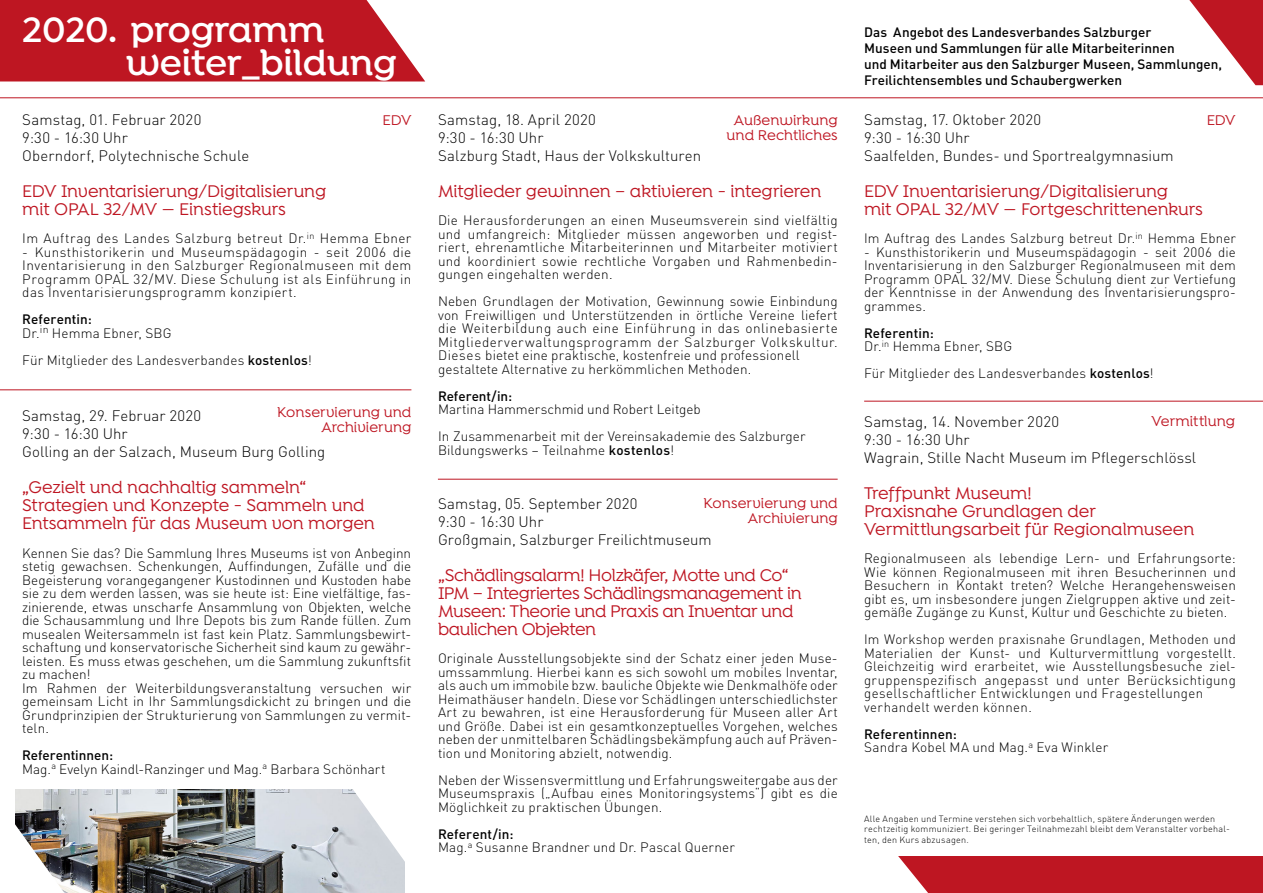
<style>
.page{position:relative;width:1263px;height:893px;background:#fff}
.page>*{position:absolute;margin:0;border:0;box-sizing:border-box;transform-origin:0 0}
.t1{font:600 37.5px "Isidora Alt";letter-spacing:-.005em;color:#fff}
.t2{font:500 18px "Isidora Alt";letter-spacing:-.01em;color:#be1622}
.t3{font:300 15px "DIN";letter-spacing:.005em;color:#000}
.t4{font:500 15px/15px "Isidora Alt";color:#be1622;text-align:right}
.t5{font:300 13.5px/13.5px "DIN";letter-spacing:.01em;color:#000;text-align:justify}
.t6{font:500 13.5px/16.2px "DIN";color:#000}
.t7{font:300 13.5px "DIN";letter-spacing:.03em;color:#000}
.t8{font:300 9px/10.8px "DIN";letter-spacing:.025em;color:#000}
.s1{font-weight:500}
</style>
<div class="page">
<img style="left:15px;top:789px;width:389px;height:104px">
<svg style="left:326px;top:789px;width:79px;height:94px;fill:#d2d7de"></svg>
<svg style="left:0;top:0;width:425px;height:81px;background:#c22631"></svg>
<hr style="left:0;top:389px;width:411px;height:1px;background:#be1622">
<img style="left:15px;top:806px;width:49px;height:87px">
<hr style="left:438px;top:479px;width:400px;height:1px;background:#be1622">
<hr style="left:864px;top:401px;width:399px;height:1px;background:#be1622">
<hr style="left:0;top:97px;width:1263px;height:1px;background:#be1622">
<div style="left:898px;top:856px;width:365px;height:37px;background:#be1622"></div>
<svg style="left:1189px;top:0;width:74px;height:85px"></svg>
<p class="t1" style="left:22px;top:7px;width:304px">2020. programm</p>
<p class="t1" style="left:126px;top:40px;width:273px">weiter_bildung</p>
<p class="t3" style="left:22px;top:110px;width:181px">Samstag, 01. Februar 2020</p>
<p class="t3" style="left:22px;top:128px;width:107px">9:30 - 16:30 Uhr</p>
<p class="t3" style="left:22px;top:146px;width:228px">Oberndorf, Polytechnische Schule</p>
<p class="t2" style="left:22px;top:181px;width:305px">EDV Inventarisierung/Digitalisierung</p>
<p class="t2" style="left:22px;top:199px;width:265px">mit OPAL 32/MV — Einstiegskurs</p>
<p class="t7" style="left:22px;top:230px;width:391px">Im Auftrag des Landes Salzburg betreut Dr.<sup>in</sup> Hemma Ebner</p>
<p class="t5" style="left:22px;top:245px;width:391px">- Kunsthistorikerin und Museumspädagogin - seit 2006 die Inventarisierung in den Salzburger Regionalmuseen mit dem Programm OPAL 32/MV. Diese Schulung ist als Einführung in das Inventarisierungsprogramm konzipiert.</p>
<p class="t6" style="left:22px;top:311px;width:71px">Referentin:</p>
<p class="t5" style="left:22px;top:326px;width:151px">Dr.<sup>in</sup> Hemma Ebner, SBG</p>
<p class="t5" style="left:22px;top:353px;width:291px">Für Mitglieder des Landesverbandes <span class="s1">kostenlos</span>!</p>
<p class="t4" style="left:383px;top:113px;width:30px">EDV</p>
<p class="t4" style="left:277px;top:405px;width:136px">Konservierung und<br>Archivierung</p>
<p class="t3" style="left:22px;top:407px;width:181px">Samstag, 29. Februar 2020</p>
<p class="t3" style="left:22px;top:425px;width:107px">9:30 - 16:30 Uhr</p>
<p class="t3" style="left:22px;top:443px;width:305px">Golling an der Salzach, Museum Burg Golling</p>
<p class="t2" style="left:22px;top:477px;width:286px">„Gezielt und nachhaltig sammeln“</p>
<p class="t2" style="left:22px;top:495px;width:344px">Strategien und Konzepte - Sammeln und</p>
<p class="t2" style="left:22px;top:513px;width:354px">Entsammeln für das Museum von morgen</p>
<p class="t5" style="left:22px;top:546px;width:391px">Kennen Sie das? Die Sammlung Ihres Museums ist von Anbeginn stetig gewachsen. Schenkungen, Auffindungen, Zufälle und die Begeisterung vorangegangener Kustodinnen und Kustoden habe sie zu dem werden lassen, was sie heute ist: Eine vielfältige, fas&shy;zinierende, etwas unscharfe Ansammlung von Objekten, welche die Schausammlung und Ihre Depots bis zum Rande füllen. Zum musealen Weitersammeln ist fast kein Platz. Sammlungsbewirt&shy;schaftung und konservatorische Sicherheit sind kaum zu gewähr&shy;leisten. Es muss etwas geschehen, um die Sammlung zukunftsfit zu machen!</p>
<p class="t5" style="left:22px;top:681px;width:391px">Im Rahmen der Weiterbildungsveranstaltung versuchen wir gemeinsam Licht in Ihr Sammlungsdickicht zu bringen und die Grundprinzipien der Strukturierung von Sammlungen zu vermit&shy;teln.</p>
<p class="t6" style="left:22px;top:747px;width:93px">Referentinnen:</p>
<p class="t5" style="left:22px;top:762px;width:365px">Mag.<sup>a</sup> Evelyn Kaindl-Ranzinger und Mag.<sup>a</sup> Barbara Schönhart</p>
<p class="t6" style="left:864px;top:23px;width:289px">Das Angebot des Landesverbandes Salzburger</p>
<p class="t6" style="left:864px;top:39px;width:312px">Museen und Sammlungen für alle Mitarbeiterinnen</p>
<p class="t6" style="left:864px;top:56px;width:360px">und Mitarbeiter aus den Salzburger Museen, Sammlungen,<br>Freilichtensembles und Schaubergwerken</p>
<p class="t3" style="left:864px;top:110px;width:179px">Samstag, 17. Oktober 2020</p>
<p class="t3" style="left:864px;top:128px;width:107px">9:30 - 16:30 Uhr</p>
<p class="t3" style="left:864px;top:146px;width:311px">Saalfelden, Bundes- und Sportrealgymnasium</p>
<p class="t2" style="left:864px;top:181px;width:305px">EDV Inventarisierung/Digitalisierung</p>
<p class="t2" style="left:864px;top:199px;width:340px">mit OPAL 32/MV — Fortgeschrittenenkurs</p>
<p class="t5" style="left:864px;top:232px;width:373px">Im Auftrag des Landes Salzburg betreut Dr.<sup>in</sup> Hemma Ebner</p>
<p class="t5" style="left:864px;top:245px;width:373px">- Kunsthistorikerin und Museumspädagogin - seit 2006 die Inventarisierung in den Salzburger Regionalmuseen mit dem Programm OPAL 32/MV. Diese Schulung dient zur Vertiefung der Kenntnisse in der Anwendung des Inventarisierungspro&shy;grammes.</p>
<p class="t6" style="left:864px;top:324px;width:71px">Referentin:</p>
<p class="t5" style="left:864px;top:340px;width:150px">Dr.<sup>in</sup> Hemma Ebner, SBG</p>
<p class="t5" style="left:864px;top:367px;width:291px">Für Mitglieder des Landesverbandes <span class="s1">kostenlos</span>!</p>
<p class="t3" style="left:438px;top:110px;width:159px">Samstag, 18. April 2020</p>
<p class="t3" style="left:438px;top:128px;width:107px">9:30 - 16:30 Uhr</p>
<p class="t3" style="left:438px;top:146px;width:265px">Salzburg Stadt, Haus der Volkskulturen</p>
<p class="t2" style="left:438px;top:181px;width:385px">Mitglieder gewinnen – aktivieren - integrieren</p>
<p class="t5" style="left:438px;top:214px;width:401px">Die Herausforderungen an einen Museumsverein sind vielfältig und umfangreich: Mitglieder müssen angeworben und regist&shy;riert, ehrenamtliche Mitarbeiterinnen und Mitarbeiter motiviert und koordiniert sowie rechtliche Vorgaben und Rahmenbedin&shy;gungen eingehalten werden.</p>
<p class="t5" style="left:438px;top:295px;width:401px">Neben Grundlagen der Motivation, Gewinnung sowie Einbindung von Freiwilligen und Unterstützenden in örtliche Vereine liefert die Weiterbildung auch eine Einführung in das onlinebasierte Mitgliederverwaltungsprogramm der Salzburger Volkskultur.<br>Dieses bietet eine praktische, kostenfreie und professionell</p>
<p class="t5" style="left:438px;top:362px;width:315px">gestaltete Alternative zu herkömmlichen Methoden.</p>
<p class="t6" style="left:438px;top:387px;width:76px">Referent/in:</p>
<p class="t5" style="left:438px;top:403px;width:264px">Martina Hammerschmid und Robert Leitgeb</p>
<p class="t5" style="left:438px;top:430px;width:369px">In Zusammenarbeit mit der Vereinsakademie des Salzburger<br>Bildungswerks – Teilnahme <span class="s1">kostenlos</span>!</p>
<p class="t3" style="left:438px;top:494px;width:201px">Samstag, 05. September 2020</p>
<p class="t3" style="left:438px;top:512px;width:107px">9:30 - 16:30 Uhr</p>
<p class="t3" style="left:438px;top:530px;width:275px">Großgmain, Salzburger Freilichtmuseum</p>
<p class="t2" style="left:438px;top:564px;width:352px">„Schädlingsalarm! Holzkäfer, Motte und Co“</p>
<p class="t2" style="left:438px;top:582px;width:365px">IPM – Integriertes Schädlingsmanagement in</p>
<p class="t2" style="left:438px;top:600px;width:357px">Museen: Theorie und Praxis an Inventar und</p>
<p class="t2" style="left:438px;top:618px;width:160px">baulichen Objekten</p>
<p class="t5" style="left:438px;top:651px;width:401px">Originale Ausstellungsobjekte sind der Schatz einer jeden Muse&shy;umssammlung. Hierbei kann es sich sowohl um mobiles Inventar, als auch um immobile bzw. bauliche Objekte wie Denkmalhöfe oder Heimathäuser handeln. Diese vor Schädlingen unterschiedlichster Art zu bewahren, ist eine Herausforderung für Museen aller Art und Größe. Dabei ist ein gesamtkonzeptuelles Vorgehen, welches neben der unmittelbaren Schädlingsbekämpfung auch auf Präven&shy;tion und Monitoring abzielt, notwendig.</p>
<p class="t5" style="left:438px;top:773px;width:401px">Neben der Wissensvermittlung und Erfahrungsweitergabe aus der Museumspraxis („Aufbau eines Monitoringsystems“) gibt es die Möglichkeit zu praktischen Übungen.</p>
<p class="t6" style="left:438px;top:825px;width:77px">Referent/in:</p>
<p class="t5" style="left:438px;top:840px;width:298px">Mag.<sup>a</sup> Susanne Brandner und Dr. Pascal Querner</p>
<p class="t4" style="left:727px;top:113px;width:113px;text-align:center">Außenwirkung und Rechtliches</p>
<p class="t4" style="left:1207px;top:113px;width:30px">EDV</p>
<p class="t4" style="left:1151px;top:414px;width:85px">Vermittlung</p>
<p class="t3" style="left:864px;top:412px;width:197px">Samstag, 14. November 2020</p>
<p class="t3" style="left:864px;top:430px;width:107px">9:30 - 16:30 Uhr</p>
<p class="t3" style="left:864px;top:448px;width:334px">Wagrain, Stille Nacht Museum im Pflegerschlössl</p>
<p class="t2" style="left:864px;top:483px;width:169px">Treffpunkt Museum!</p>
<p class="t2" style="left:864px;top:501px;width:233px">Praxisnahe Grundlagen der</p>
<p class="t2" style="left:864px;top:519px;width:332px">Vermittlungsarbeit für Regionalmuseen</p>
<p class="t5" style="left:864px;top:551px;width:373px">Regionalmuseen als lebendige Lern- und Erfahrungsorte:<br>Wie können Regionalmuseen mit ihren Besucherinnen und Besuchern in Kontakt treten? Welche Herangehensweisen gibt es, um insbesondere jungen Zielgruppen aktive und zeit&shy;gemäße Zugänge zu Kunst, Kultur und Geschichte zu bieten.</p>
<p class="t5" style="left:864px;top:632px;width:373px">Im Workshop werden praxisnahe Grundlagen, Methoden und Materialien der Kunst- und Kulturvermittlung vorgestellt.<br>Gleichzeitig wird erarbeitet, wie Ausstellungsbesuche ziel&shy;gruppenspezifisch angepasst und unter Berücksichtigung gesellschaftlicher Entwicklungen und Fragestellungen</p>
<p class="t7" style="left:864px;top:698px;width:169px">verhandelt werden können.</p>
<p class="t6" style="left:864px;top:725px;width:94px">Referentinnen:</p>
<p class="t5" style="left:864px;top:740px;width:246px">Sandra Kobel MA und Mag.<sup>a</sup> Eva Winkler</p>
<p class="t4" style="left:703px;top:497px;width:136px">Konservierung und<br>Archivierung</p>
<p class="t8" style="left:864px;top:813px;width:367px">Alle Angaben und Termine verstehen sich vorbehaltlich, spätere Änderungen werden rechtzeitig kommuniziert. Bei geringer Teilnahmezahl bleibt dem Veranstalter vorbehal&shy;ten, den Kurs abzusagen.</p>
</div>
